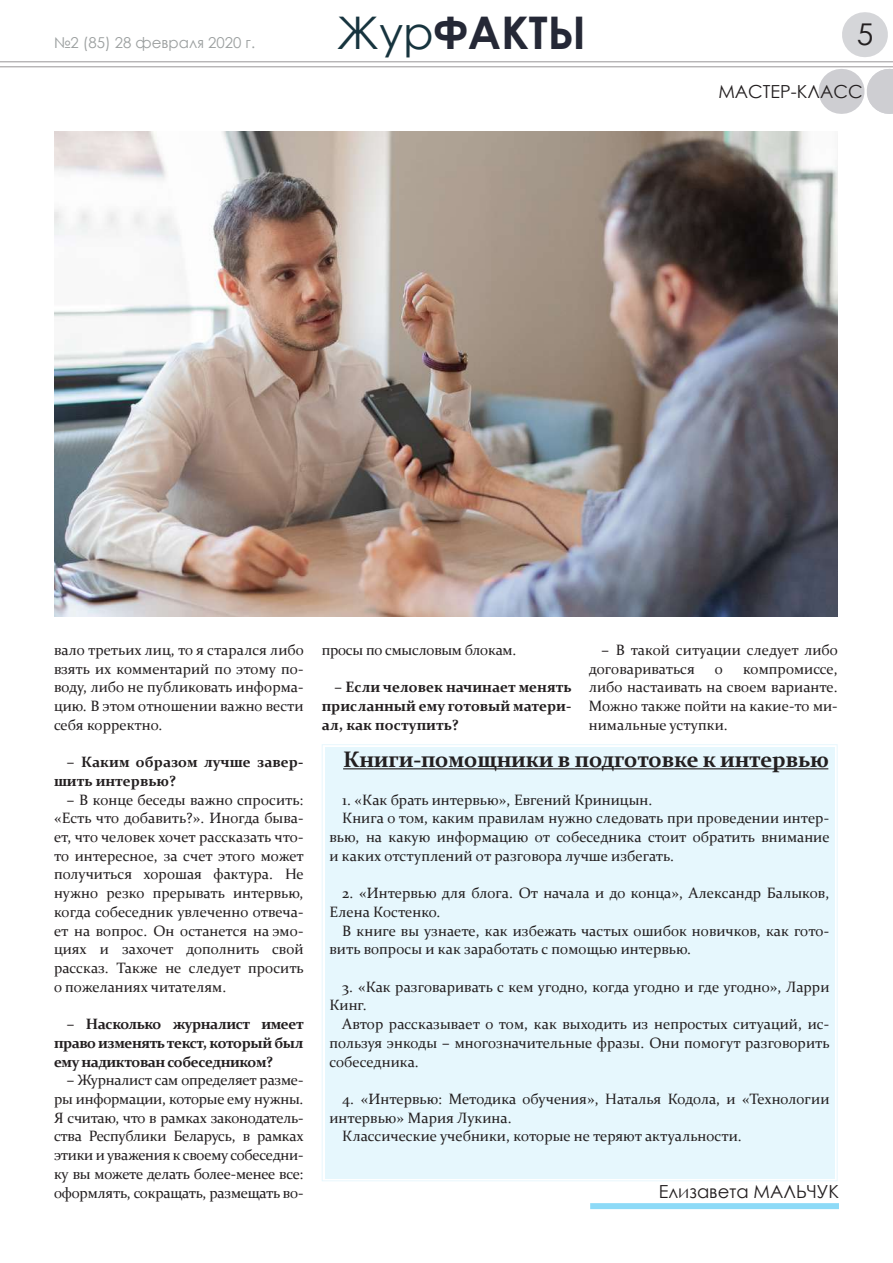
<style>
.page{position:relative;width:893px;height:1263px;background:#fff}
.page>*{position:absolute;margin:0;border:0;box-sizing:border-box;transform-origin:0 0}
.t1{font:700 45px "Century Gothic";color:#252836}
.t2{font:30px "Century Gothic";color:#231f20}
.t3{font:700 22.5px "Constantia";letter-spacing:-.01em;color:#231f20}
.t4{font:18px "Century Gothic";color:#231f20}
.t5{font:15px/18.8px "Constantia";color:#231f20;text-align:justify}
.t6{font:700 15px/18.8px "Constantia";color:#231f20;text-align:justify}
.t7{font:15px "Constantia";letter-spacing:-.02em;color:#231f20}
.t8{font:15px "Century Gothic";color:#9b9f9f}
.s1{font-weight:400;color:#17343e}
</style>
<div class="page">
<hr style="left:864px;top:12px;width:1px;height:45px;background:#252836">
<hr style="left:892px;top:12px;width:1px;height:45px;background:#252836">
<svg style="left:867px;top:69px;width:22px;height:45px"></svg>
<hr style="left:841px;top:69px;width:1px;height:45px;background:#ceced2">
<hr style="left:889px;top:69px;width:1px;height:45px;background:#ceced2">
<hr style="left:0;top:61px;width:893px;height:1px;background:#231f20">
<hr style="left:0;top:66px;width:893px;height:1px;background:#231f20">
<div style="left:322px;top:744px;width:516px;height:437px;background:#e6f7fd"></div>
<img style="left:54px;top:132px;width:784px;height:485px">
<div style="left:590px;top:1203px;width:249px;height:6px;background:#8ddaf7"></div>
<hr style="left:343px;top:768px;width:485px;height:1px;background:#231f20">
<p class="t8" style="left:54px;top:32px;width:203px">№2 (85) 28 февраля 2020 г.</p>
<h1 class="t1" style="left:337px;top:-1px;width:251px"><span class="s1">Жур</span>ФАКТЫ</h1>
<h2 class="t2" style="left:857px;top:13px;width:18px">5</h2>
<p class="t4" style="left:718px;top:79px;width:146px">МАСТЕР-КЛАСС</p>
<p class="t5" style="left:54px;top:640px;width:251px">вало третьих лиц, то я старался либо взять их комментарий по этому по&shy;воду, либо не публиковать информа&shy;цию. В этом отношении важно вести себя корректно.</p>
<p class="t6" style="left:54px;top:752px;width:251px;text-indent:13px">– Каким образом лучше завер&shy;шить интервью?</p>
<p class="t5" style="left:54px;top:789px;width:251px;text-indent:13px">– В конце беседы важно спросить: «Есть что добавить?». Иногда быва&shy;ет, что человек хочет рассказать что&shy;то интересное, за счет этого может получиться хорошая фактура. Не нужно резко прерывать интервью, когда собеседник увлеченно отвеча&shy;ет на вопрос. Он останется на эмо&shy;циях и захочет дополнить свой рассказ. Также не следует просить о пожеланиях читателям.</p>
<p class="t6" style="left:54px;top:1014px;width:251px;text-indent:13px">– Насколько журналист имеет право изменять текст, который был ему надиктован собеседником?</p>
<p class="t5" style="left:54px;top:1070px;width:251px;text-indent:13px">– Журналист сам определяет разме&shy;ры информации, которые ему нужны.<br>Я считаю, что в рамках законодатель&shy;ства Республики Беларусь, в рамках этики и уважения к своему собеседни&shy;ку вы можете делать более-менее все: оформлять, сокращать, размещать во-</p>
<p class="t7" style="left:322px;top:640px;width:196px">просы по смысловым блокам.</p>
<p class="t6" style="left:322px;top:677px;width:252px;text-indent:13px">– Если человек начинает менять присланный ему готовый матери&shy;ал, как поступить?</p>
<p class="t5" style="left:589px;top:640px;width:251px;text-indent:13px">– В такой ситуации следует либо договариваться</p>
<p class="t5" style="left:589px;top:658px;width:250px;text-indent:154px">компромиссе, либо настаивать на своем варианте.<br>Можно также пойти на какие-то ми&shy;нимальные уступки.</p>
<p class="t5" style="left:715px;top:658px;width:10px">о</p>
<h3 class="t3" style="left:343px;top:744px;width:487px">Книги-помощники в подготовке к интервью</h3>
<p class="t5" style="left:342px;top:789px;width:311px">1. «Как брать интервью», Евгений Криницын.</p>
<p class="t5" style="left:342px;top:808px;width:488px">Книга о том, каким правилам нужно следовать при проведении интер-</p>
<p class="t5" style="left:330px;top:827px;width:501px">вью, на какую информацию от собеседника стоит обратить внимание</p>
<p class="t5" style="left:330px;top:845px;width:346px">и каких отступлений от разговора лучше избегать.</p>
<p class="t5" style="left:330px;top:883px;width:501px;text-indent:13px">2. «Интервью для блога. От начала и до конца», Александр Балыков,<br>Елена Костенко.</p>
<p class="t5" style="left:330px;top:920px;width:501px;text-indent:13px">В книге вы узнаете, как избежать частых ошибок новичков, как гото&shy;вить вопросы и как заработать с помощью интервью.</p>
<p class="t5" style="left:330px;top:976px;width:501px;text-indent:13px">3. «Как разговаривать с кем угодно, когда угодно и где угодно», Ларри<br>Кинг.</p>
<p class="t5" style="left:330px;top:1014px;width:501px;text-indent:13px">Автор рассказывает о том, как выходить из непростых ситуаций, ис&shy;пользуя энкоды – многозначительные фразы. Они помогут разговорить собеседника.</p>
<p class="t5" style="left:342px;top:1089px;width:489px">4. «Интервью: Методика обучения», Наталья Кодола, и «Технологии</p>
<p class="t5" style="left:330px;top:1107px;width:183px">интервью» Мария Лукина.</p>
<p class="t5" style="left:342px;top:1126px;width:401px">Классические учебники, которые не теряют актуальности.</p>
<p class="t4" style="left:659px;top:1178px;width:182px">Елизавета МАЛЬЧУК</p>
</div>
